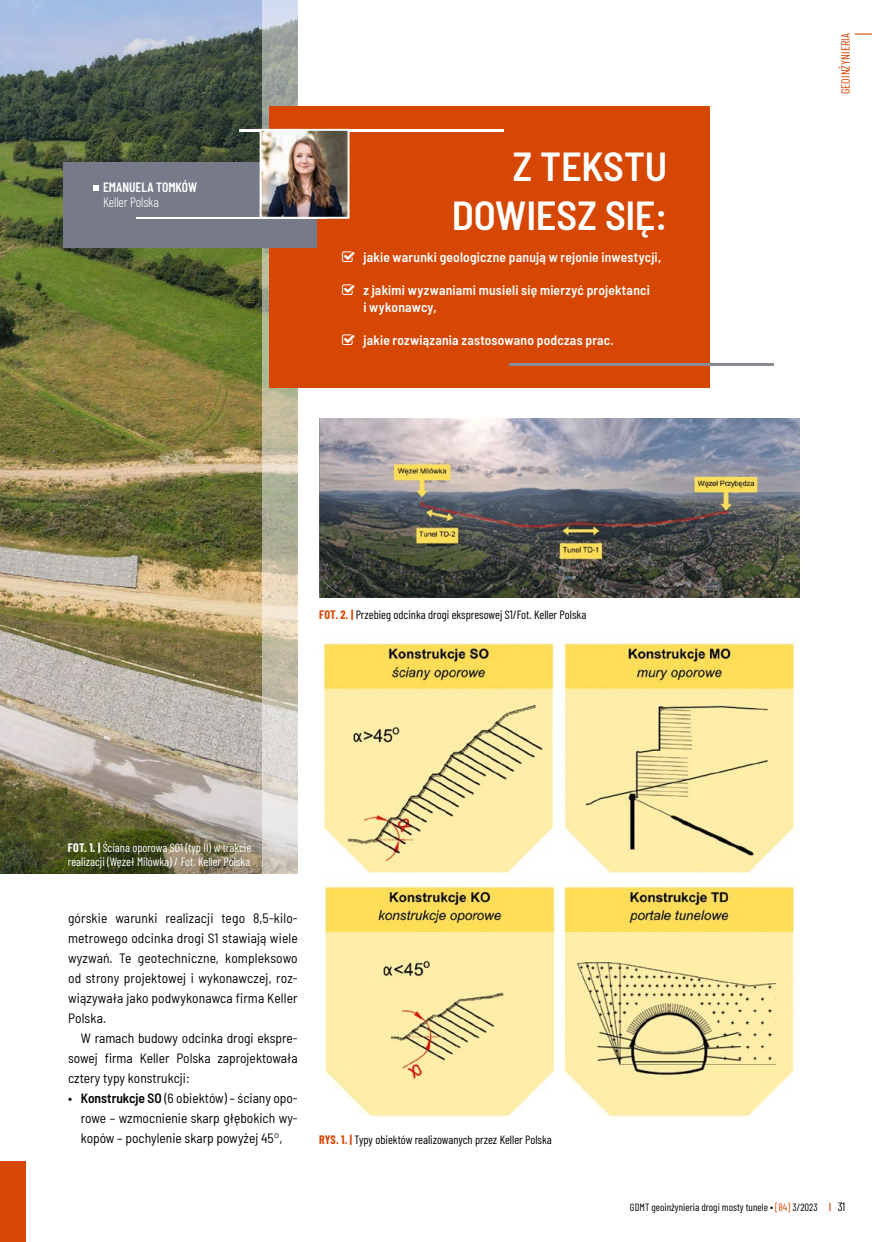
<style>
.page{position:relative;width:872px;height:1242px;background:#fff}
.page>*{position:absolute;margin:0;border:0;box-sizing:border-box;transform-origin:0 0}
.t1{font:600 semi-condensed 40.5px/48.6px "Barlow";letter-spacing:-.005em;color:#fff;text-align:right}
.t2{font:semi-condensed 13.5px/20px "Barlow";color:#000;text-align:justify}
.t3{font:600 semi-condensed 13.5px/16.2px "Barlow";letter-spacing:.015em;color:#fff}
.t4{font:600 13.5px "Barlow Condensed";color:#fff}
.t5{font:300 13.5px "Barlow Condensed";letter-spacing:-.01em;color:#fff}
.t6{font:12px "Barlow Condensed";color:#000}
.t7{font:12px/14.4px "Barlow Condensed";color:#fff}
.t8{font:12px "Barlow Condensed";color:#d64703}
.t9{font:10.5px "Barlow Condensed";color:#000}
.s1{font-weight:700;color:#d64703}
.s2{font-weight:700}
.s3{font-weight:600}
.s4{font-family:"Korolev";font-weight:300;font-stretch:normal}
.s5{color:#d64703}
</style>
<div class="page">
<img style="left:0;top:0;width:262px;height:873px">
<div style="left:0;top:1161px;width:26px;height:81px;background:#d64703"></div>
<svg style="left:262px;top:0;width:37px;height:874px;background:#c7c4b5"></svg>
<svg style="left:854px;top:33px;width:18px;height:2px"></svg>
<div style="left:269px;top:106px;width:440px;height:281px;background:#d64703"></div>
<hr style="left:240px;top:129px;width:264px;height:2px;background:#fff">
<hr style="left:509px;top:363px;width:264px;height:3px;background:#8b8991">
<div style="left:63px;top:162px;width:254px;height:85px;background:#777a88"></div>
<img style="left:263px;top:132px;width:83px;height:84px">
<div style="left:260px;top:129px;width:89px;height:90px;border:2px solid #fff"></div>
<svg style="left:93px;top:185px;width:5px;height:6px"></svg>
<hr style="left:137px;top:217px;width:189px;height:2px;background:#fff">
<img style="left:319px;top:419px;width:480px;height:178px">
<img style="left:323px;top:642px;width:474px;height:475px">
<p class="t4" style="left:103px;top:178px;width:95px">EMANUELA TOMKÓW</p>
<p class="t5" style="left:103px;top:193px;width:57px">Keller Polska</p>
<h1 class="t1" style="left:452px;top:139px;width:217px">Z TEKSTU<br>DOWIESZ SIĘ:</h1>
<p class="t3" style="left:363px;top:248px;width:299px">jakie warunki geologiczne panują w rejonie inwestycji,</p>
<p class="t3" style="left:363px;top:281px;width:288px">z jakimi wyzwaniami musieli się mierzyć projektanci i wykonawcy,</p>
<p class="t3" style="left:363px;top:330px;width:252px">jakie rozwiązania zastosowano podczas prac.</p>
<p class="t8" style="left:837px;top:94px;width:62px;rotate:-90deg">GEOINŻYNIERIA</p>
<p class="t6" style="left:319px;top:606px;width:269px"><span class="s1">FOT. 2. |</span> Przebieg odcinka drogi ekspresowej S1/Fot. Keller Polska</p>
<p class="t7" style="left:68px;top:839px;width:185px"><span class="s2">FOT. 1. |</span> Ściana oporowa SO1 (typ II) w trakcie realizacji (Węzeł Milówka) / Fot. Keller Polska</p>
<p class="t2" style="left:68px;top:907px;width:231px">górskie warunki realizacji tego 8,5-kilo&shy;metrowego odcinka drogi S1 stawiają wiele wyzwań. Te geotechniczne, kompleksowo od strony projektowej i wykonawczej, roz&shy;wiązywała jako podwykonawca firma Keller Polska.</p>
<p class="t2" style="left:68px;top:1027px;width:231px;text-indent:13px">W ramach budowy odcinka drogi ekspre&shy;sowej firma Keller Polska zaprojektowała cztery typy konstrukcji:</p>
<p class="t2" style="left:81px;top:1087px;width:218px;text-indent:-13px">• <span class="s3">Konstrukcje SO</span> (6 obiektów) – ściany opo&shy;rowe – wzmocnienie skarp głębokich wy&shy;kopów – pochylenie skarp powyżej 45<span class="s4">°</span>,</p>
<p class="t6" style="left:319px;top:1131px;width:234px"><span class="s1">RYS. 1. |</span> Typy obiektów realizowanych przez Keller Polska</p>
<p class="t9" style="left:630px;top:1199px;width:189px">GDMT geoinżynieria drogi mosty tunele ∙ <span class="s5">[84]</span> 3/2023</p>
<p class="t6" style="left:837px;top:1198px;width:9px">31</p>
</div>
